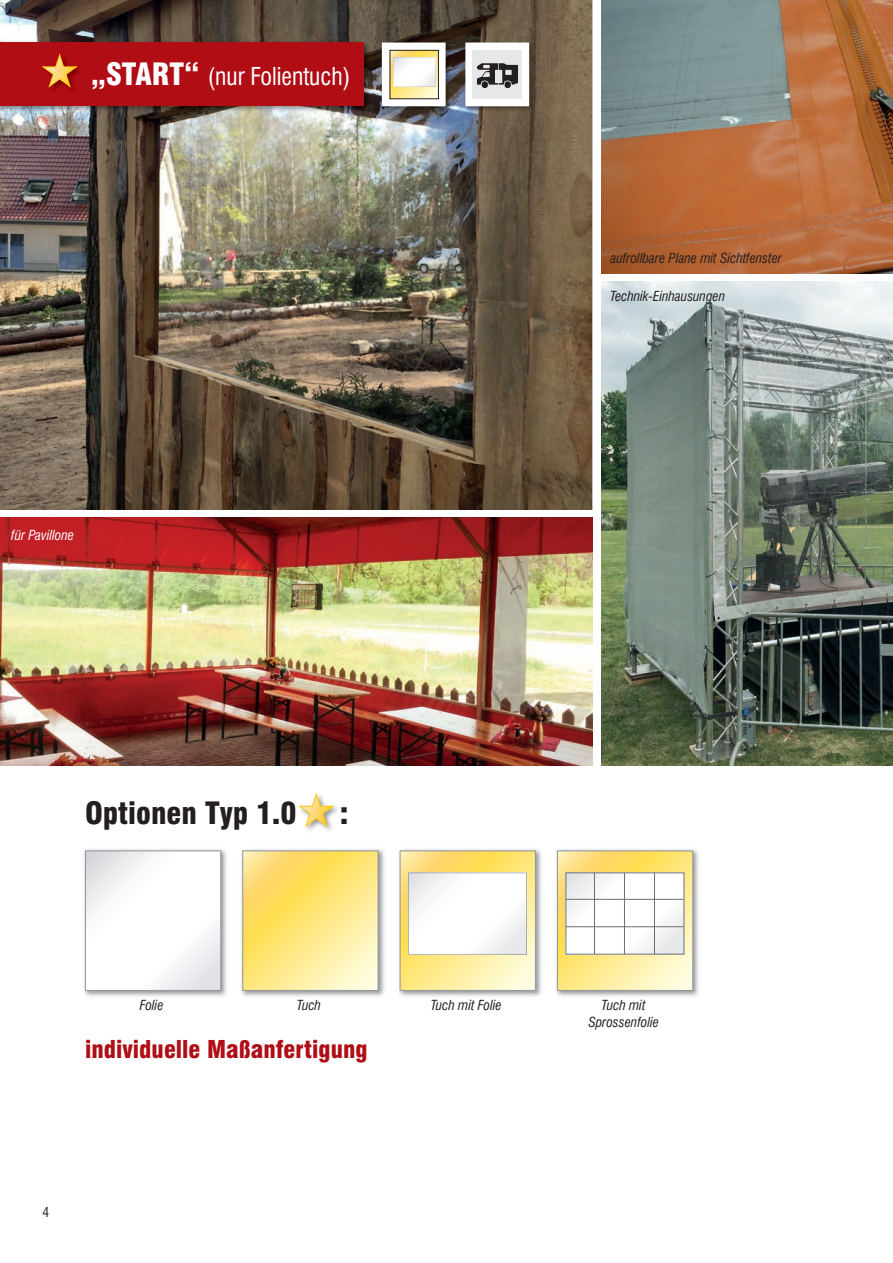
<style>
.page{position:relative;width:893px;height:1263px;background:#fff}
.page>*{position:absolute;margin:0;border:0;box-sizing:border-box;transform-origin:0 0}
.t1{font:900 condensed 30px "Swiss 721 BT";color:#231f20}
.t2{font:900 condensed 24px "Swiss 721 BT";color:#b00d15}
.t3{font:condensed 24px "Swiss 721 BT";color:#fff}
.t4{font:italic condensed 13.5px/16.5px "Swiss 721 BT";color:#231f20;text-align:center}
.t5{font:italic condensed 13.5px "Swiss 721 BT";color:#fff}
.t6{font:condensed 13.5px "Swiss 721 BT";color:#231f20}
.s1{font-weight:900;font-size:30px}
</style>
<div class="page">
<img style="left:0;top:0;width:592px;height:509px">
<img style="left:0;top:518px;width:592px;height:247px">
<img style="left:84px;top:849px;width:143px;height:148px">
<svg style="left:87px;top:852px;width:132px;height:137px"></svg>
<div style="left:85px;top:850px;width:136px;height:141px;border:1px solid #939598"></div>
<img style="left:241px;top:849px;width:144px;height:148px">
<svg style="left:244px;top:852px;width:132px;height:137px;background:#fee682"></svg>
<div style="left:242px;top:850px;width:136px;height:141px;border:1px solid #939598"></div>
<img style="left:399px;top:849px;width:143px;height:148px">
<svg style="left:402px;top:852px;width:132px;height:137px"></svg>
<div style="left:400px;top:850px;width:136px;height:141px;border:1px solid #939598"></div>
<img style="left:556px;top:849px;width:143px;height:148px">
<svg style="left:559px;top:852px;width:132px;height:137px;background:#fbe691"></svg>
<svg style="left:568px;top:874px;width:114px;height:78px"></svg>
<div style="left:566px;top:872px;width:118px;height:82px;border:1px solid #6c6e74"></div>
<hr style="left:594px;top:873px;width:1px;height:81px;background:#6c6e74">
<hr style="left:624px;top:873px;width:1px;height:81px;background:#6c6e74">
<hr style="left:654px;top:873px;width:1px;height:81px;background:#6c6e74">
<hr style="left:566px;top:926px;width:117px;height:1px;background:#6c6e74">
<hr style="left:566px;top:899px;width:117px;height:1px;background:#6c6e74">
<div style="left:557px;top:850px;width:136px;height:141px;border:1px solid #939598"></div>
<img style="left:0;top:37px;width:457px;height:81px">
<div style="left:0;top:43px;width:364px;height:63px;background:#b00d15"></div>
<svg style="left:392px;top:52px;width:45px;height:45px"></svg>
<div style="left:382px;top:43px;width:64px;height:63px;border:8px solid #fff"></div>
<img style="left:460px;top:37px;width:81px;height:81px">
<div style="left:473px;top:50px;width:49px;height:49px;background:#e6e7e9"></div>
<img style="left:42px;top:53px;width:51px;height:37px">
<svg style="left:43px;top:54px;width:36px;height:34px"></svg>
<div style="left:390px;top:50px;width:49px;height:49px;border:1px solid #231f20"></div>
<svg style="left:477px;top:63px;width:41px;height:25px"></svg>
<img style="left:601px;top:282px;width:292px;height:483px">
<img style="left:601px;top:0;width:292px;height:273px">
<img style="left:306px;top:792px;width:32px;height:38px">
<svg style="left:299px;top:793px;width:36px;height:35px"></svg>
<h2 class="t3" style="left:91px;top:63px;width:261px"><span class="s1">„START“</span> (nur Folientuch)</h2>
<p class="t5" style="left:11px;top:528px;width:64px">für Pavillone</p>
<p class="t4" style="left:610px;top:250px;width:173px">aufrollbare Plane mit Sichtfenster</p>
<p class="t4" style="left:610px;top:288px;width:116px">Technik-Einhausungen</p>
<h1 class="t1" style="left:85px;top:796px;width:213px">Optionen Typ 1.0</h1>
<h1 class="t1" style="left:340px;top:796px;width:10px">:</h1>
<p class="t4" style="left:140px;top:997px;width:25px">Folie</p>
<p class="t4" style="left:297px;top:997px;width:25px">Tuch</p>
<p class="t4" style="left:431px;top:997px;width:72px">Tuch mit Folie</p>
<p class="t4" style="left:588px;top:997px;width:72px">Tuch mit<br>Sprossenfolie</p>
<h2 class="t2" style="left:85px;top:1036px;width:284px">individuelle Maßanfertigung</h2>
<p class="t6" style="left:43px;top:1204px;width:8px">4</p>
</div>
